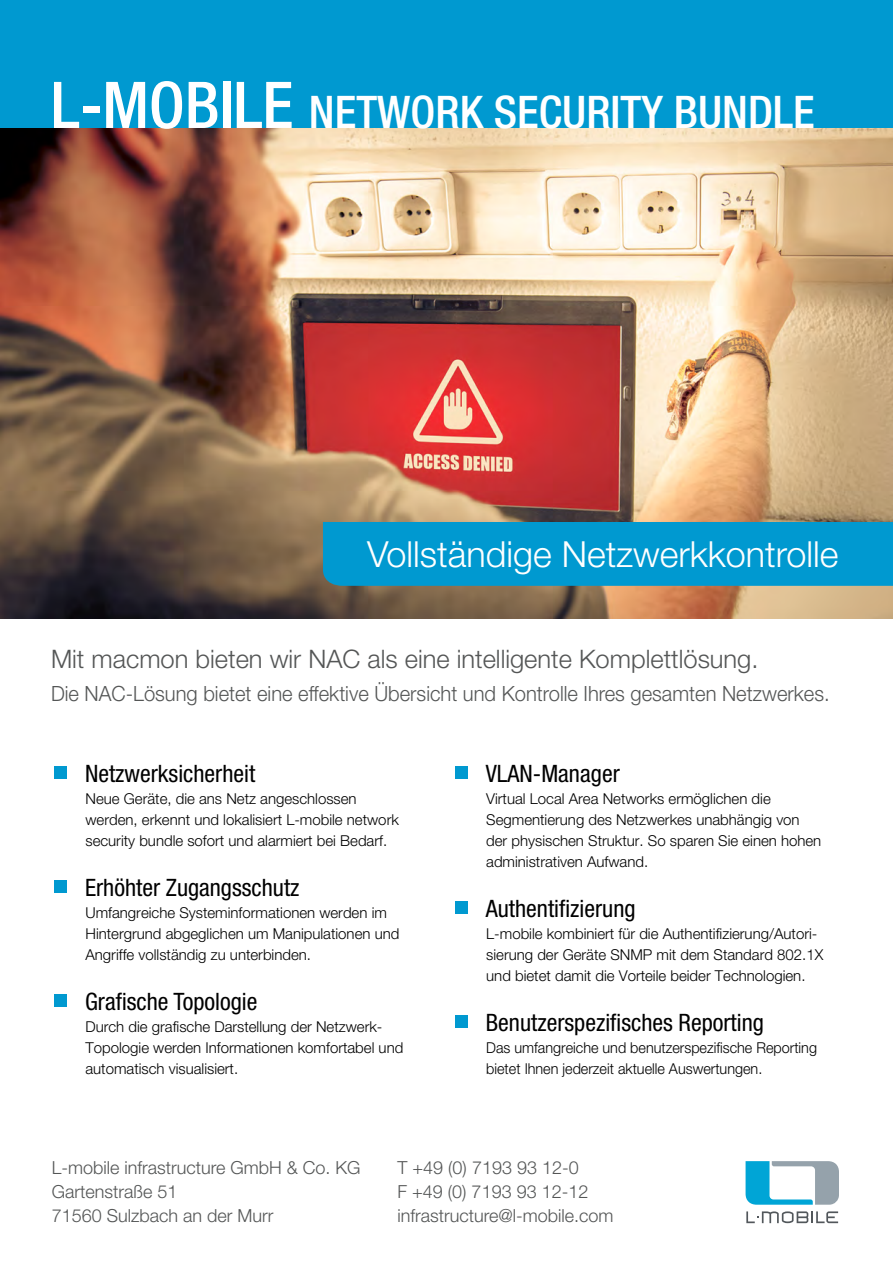
<style>
.page{position:relative;width:893px;height:1263px;background:#fff}
.page>*{position:absolute;margin:0;border:0;box-sizing:border-box;transform-origin:0 0}
.t1{font:54px "Arial";color:#0099d0}
.t2{font:500 condensed 45px "Helvetica Neue LT Pro";color:#fff}
.t3{font:300 36px "Helvetica Neue LT Pro";color:#fff}
.t4{font:300 25.5px "Helvetica Neue LT Pro";color:#545656}
.t5{font:condensed 24px "Helvetica Neue LT Pro";color:#000}
.t6{font:300 21px "Helvetica Neue LT Pro";color:#545656;scale:.96 1}
.t7{font:300 18px/24px "Helvetica Neue LT Pro";color:#545656}
.t8{font:300 15px/21px "Helvetica Neue LT Pro";color:#000}
.t9{font:300 15px/21px "Helvetica Neue LT Pro";color:#000;scale:.96 1}
.s1{font-size:64.5px}
</style>
<div class="page">
<img style="left:0;top:128px;width:893px;height:491px">
<div style="left:0;top:0;width:893px;height:128px;background:#0099d0"></div>
<div style="left:323px;top:522px;width:570px;height:64px;background:#0099d0"></div>
<svg style="left:746px;top:1161px;width:93px;height:44px"></svg>
<svg style="left:746px;top:1211px;width:92px;height:12px"></svg>
<h2 class="t2" style="left:51px;top:86px;width:765px"><span class="s1">L-MOBILE</span> NETWORK SECURITY BUNDLE</h2>
<h3 class="t3" style="left:367px;top:541px;width:473px">Vollständige Netzwerkkontrolle</h3>
<h3 class="t4" style="left:51px;top:649px;width:709px">Mit macmon bieten wir NAC als eine intelligente Komplettlösung.</h3>
<h3 class="t6" style="left:51px;top:686px;width:813px">Die NAC-Lösung bietet eine effektive Übersicht und Kontrolle Ihres gesamten Netzwerkes.</h3>
<h1 class="t1" style="left:51px;top:740px;width:21px">▪</h1>
<h3 class="t5" style="left:85px;top:759px;width:172px">Netzwerksicherheit</h3>
<p class="t8" style="left:85px;top:790px;width:315px">Neue Geräte, die ans Netz angeschlossen werden, erkennt und lokalisiert L-mobile network security bundle sofort und alarmiert bei Bedarf.</p>
<h1 class="t1" style="left:51px;top:854px;width:21px">▪</h1>
<h3 class="t5" style="left:85px;top:873px;width:216px">Erhöhter Zugangsschutz</h3>
<p class="t8" style="left:85px;top:904px;width:315px">Umfangreiche Systeminformationen werden im<br>Hintergrund abgeglichen um Manipulationen und<br>Angriffe vollständig zu unterbinden.</p>
<h1 class="t1" style="left:51px;top:968px;width:21px">▪</h1>
<h3 class="t5" style="left:85px;top:987px;width:174px">Grafische Topologie</h3>
<p class="t8" style="left:85px;top:1018px;width:319px">Durch die grafische Darstellung der Netzwerk-<br>Topologie werden Informationen komfortabel und automatisch visualisiert.</p>
<h1 class="t1" style="left:452px;top:740px;width:21px">▪</h1>
<h3 class="t5" style="left:486px;top:759px;width:135px">VLAN-Manager</h3>
<p class="t8" style="left:486px;top:790px;width:337px">Virtual Local Area Networks ermöglichen die Segmentierung des Netzwerkes unabhängig von der physischen Struktur. So sparen Sie einen hohen administrativen Aufwand.</p>
<h1 class="t1" style="left:452px;top:875px;width:21px">▪</h1>
<h3 class="t5" style="left:486px;top:894px;width:151px">Authentifizierung</h3>
<p class="t8" style="left:486px;top:925px;width:339px">L-mobile kombiniert für die Authentifizierung/Autori&shy;sierung der Geräte SNMP mit dem Standard 802.1X und bietet damit die Vorteile beider Technologien.</p>
<h1 class="t1" style="left:452px;top:989px;width:21px">▪</h1>
<h3 class="t5" style="left:486px;top:1008px;width:280px">Benutzerspezifisches Reporting</h3>
<p class="t9" style="left:486px;top:1039px;width:346px">Das umfangreiche und benutzerspezifische Reporting bietet Ihnen jederzeit aktuelle Auswertungen.</p>
<p class="t7" style="left:52px;top:1157px;width:310px">L-mobile infrastructure GmbH &amp; Co. KG<br>Gartenstraße 51<br>71560 Sulzbach an der Murr</p>
<p class="t7" style="left:397px;top:1157px;width:218px">T +49 (0) 7193 93 12-0<br>F +49 (0) 7193 93 12-12 infrastructure@l-mobile.com</p>
</div>
